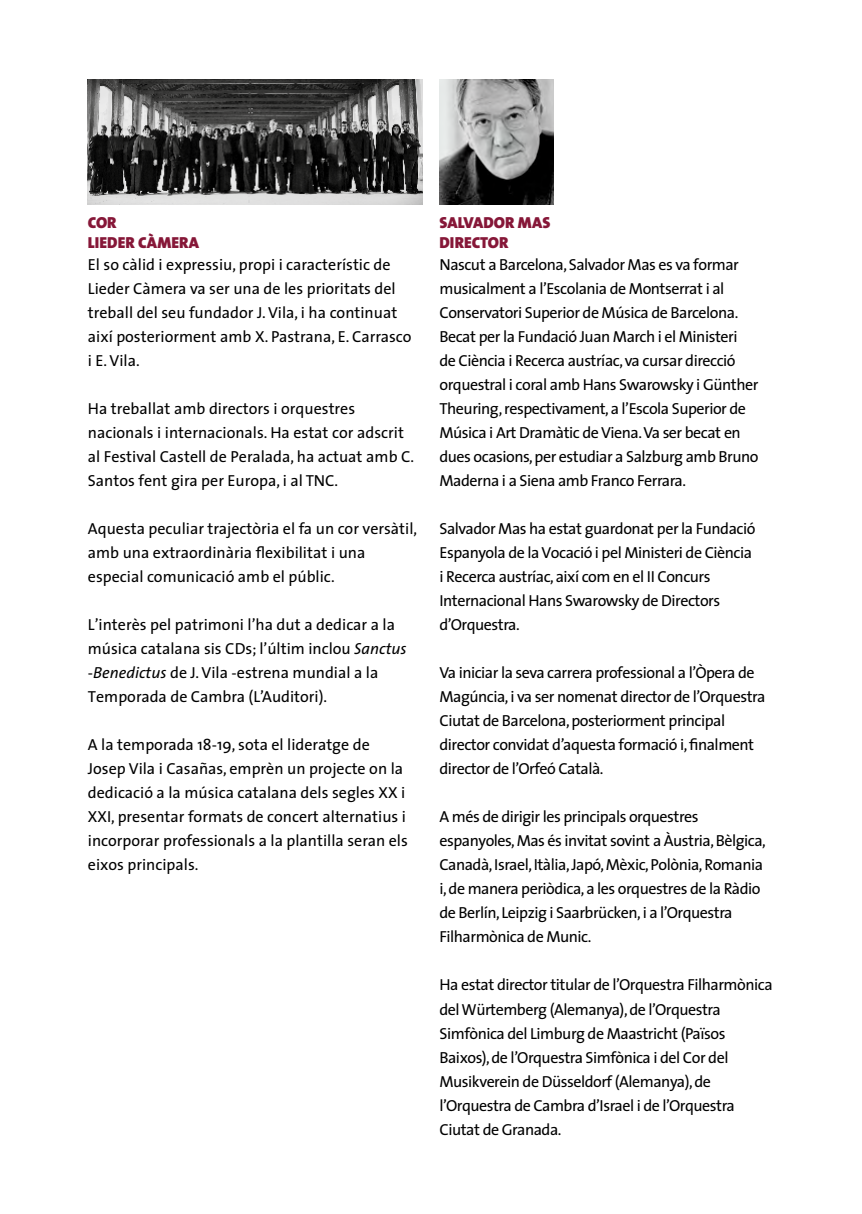
<style>
.page{position:relative;width:862px;height:1214px;background:#fff}
.page>*{position:absolute;margin:0;border:0;box-sizing:border-box;transform-origin:0 0}
.t1{font:16px/24px "The Sans";letter-spacing:-.03em;color:#000}
.t2{font:16px/24px "The Sans";color:#000}
.t3{font:16px/20px "The Sans Black Caps";color:#861738}
.s1{font-style:italic}
</style>
<div class="page">
<img style="left:88px;top:79px;width:334px;height:125px">
<img style="left:439px;top:79px;width:114px;height:125px">
<p class="t3" style="left:88px;top:213px;width:113px">COR<br>LIEDER CÀMERA</p>
<p class="t3" style="left:439px;top:213px;width:112px">SALVADOR MAS<br>DIRECTOR</p>
<p class="t2" style="left:88px;top:252px;width:325px">El so càlid i expressiu, propi i característic de Lieder Càmera va ser una de les prioritats del treball del seu fundador J. Vila, i ha continuat així posteriorment amb X. Pastrana, E. Carrasco i E. Vila.</p>
<p class="t2" style="left:88px;top:396px;width:328px">Ha treballat amb directors i orquestres nacionals i internacionals. Ha estat cor adscrit al Festival Castell de Peralada, ha actuat amb C.<br>Santos fent gira per Europa, i al TNC.</p>
<p class="t2" style="left:88px;top:516px;width:331px">Aquesta peculiar trajectòria el fa un cor versàtil, amb una extraordinària flexibilitat i una especial comunicació amb el públic.</p>
<p class="t2" style="left:88px;top:612px;width:320px">L’interès pel patrimoni l’ha dut a dedicar a la música catalana sis CDs; l’últim inclou <span class="s1">Sanctus -Benedictus</span> de J. Vila -estrena mundial a la Temporada de Cambra (L’Auditori).</p>
<p class="t2" style="left:88px;top:732px;width:321px">A la temporada 18-19, sota el lideratge de Josep Vila i Casañas, emprèn un projecte on la dedicació a la música catalana dels segles XX i XXI, presentar formats de concert alternatius i incorporar professionals a la plantilla seran els eixos principals.</p>
<p class="t1" style="left:439px;top:252px;width:321px">Nascut a Barcelona, Salvador Mas es va formar musicalment a l’Escolania de Montserrat i al Conservatori Superior de Música de Barcelona.<br>Becat per la Fundació Juan March i el Ministeri<br>de Ciència i Recerca austríac, va cursar direcció orquestral i coral amb Hans Swarowsky i Günther Theuring, respectivament, a l’Escola Superior de Música i Art Dramàtic de Viena. Va ser becat en dues ocasions, per estudiar a Salzburg amb Bruno Maderna i a Siena amb Franco Ferrara.</p>
<p class="t1" style="left:439px;top:516px;width:317px">Salvador Mas ha estat guardonat per la Fundació Espanyola de la Vocació i pel Ministeri de Ciència i Recerca austríac, així com en el II Concurs Internacional Hans Swarowsky de Directors d’Orquestra.</p>
<p class="t1" style="left:439px;top:660px;width:327px">Va iniciar la seva carrera professional a l’Òpera de Magúncia, i va ser nomenat director de l’Orquestra Ciutat de Barcelona, posteriorment principal director convidat d’aquesta formació i, finalment director de l’Orfeó Català.</p>
<p class="t1" style="left:439px;top:804px;width:328px">A més de dirigir les principals orquestres espanyoles, Mas és invitat sovint a Àustria, Bèlgica, Canadà, Israel, Itàlia, Japó, Mèxic, Polònia, Romania i, de manera periòdica, a les orquestres de la Ràdio de Berlín, Leipzig i Saarbrücken, i a l’Orquestra Filharmònica de Munic.</p>
<p class="t1" style="left:439px;top:972px;width:335px">Ha estat director titular de l’Orquestra Filharmònica del Würtemberg (Alemanya), de l’Orquestra Simfònica del Limburg de Maastricht (Països Baixos), de l’Orquestra Simfònica i del Cor del Musikverein de Düsseldorf (Alemanya), de l’Orquestra de Cambra d’Israel i de l’Orquestra Ciutat de Granada.</p>
</div>
